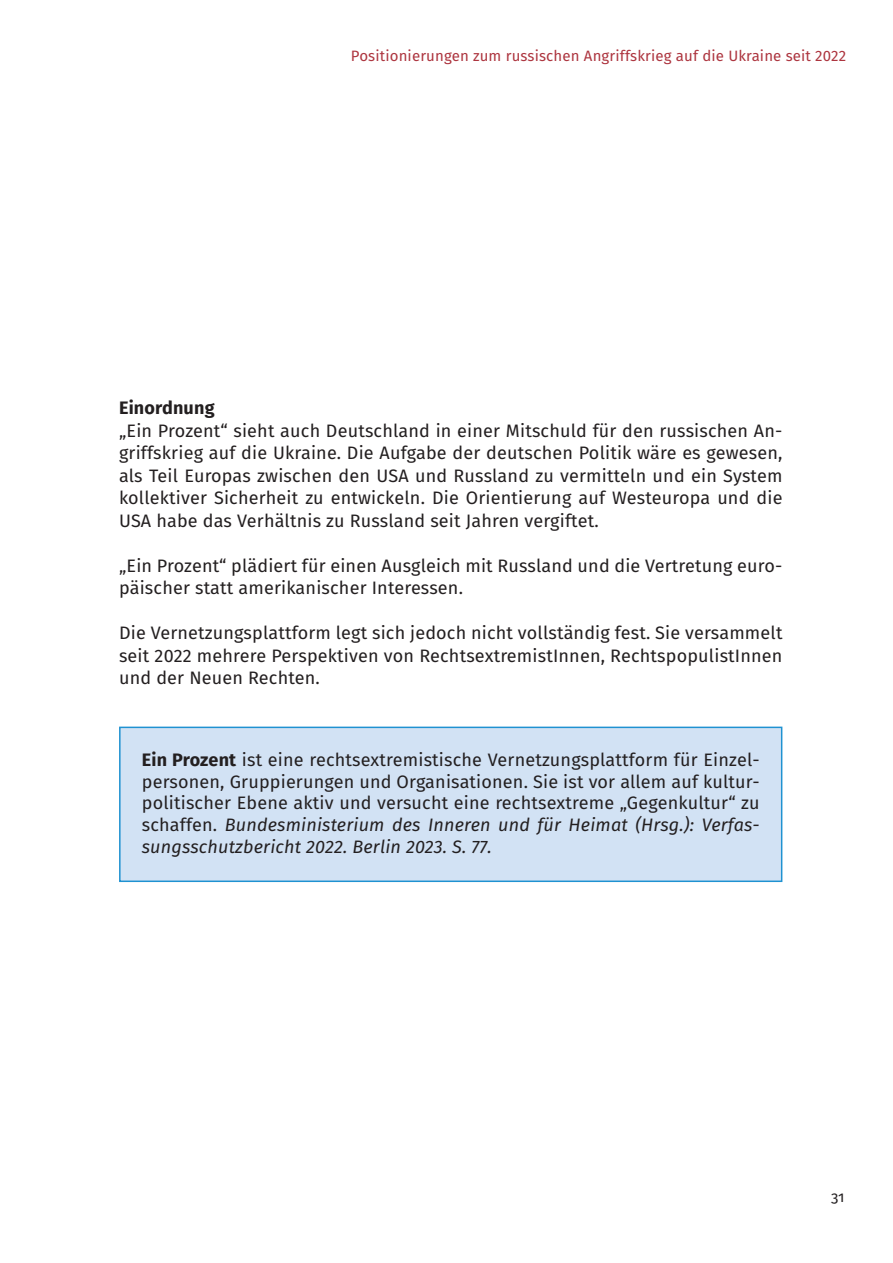
<style>
.page{position:relative;width:893px;height:1263px;background:#fff}
.page>*{position:absolute;margin:0;border:0;box-sizing:border-box;transform-origin:0 0}
.t1{font:18px/22.5px "Fira Sans";letter-spacing:.01em;color:#231f20;text-align:justify}
.t2{font:700 18px "Fira Sans";letter-spacing:.01em;color:#231f20}
.t3{font:15px "Fira Sans";letter-spacing:.01em;color:#ad353f}
.t4{font:15px "Fira Sans";color:#231f20}
.s1{font-weight:700}
.s2{font-style:italic}
</style>
<div class="page">
<div style="left:120px;top:727px;width:662px;height:154px;background:#d2e2f4"></div>
<div style="left:119px;top:727px;width:663px;height:155px;border:2px solid #1f92d1"></div>
<p class="t3" style="left:351px;top:44px;width:497px">Positionierungen zum russischen Angriffskrieg auf die Ukraine seit 2022</p>
<p class="t2" style="left:119px;top:393px;width:97px">Einordnung</p>
<p class="t1" style="left:119px;top:418px;width:665px">„Ein Prozent“ sieht auch Deutschland in einer Mitschuld für den russischen An&shy;griffskrieg auf die Ukraine. Die Aufgabe der deutschen Politik wäre es gewesen, als Teil Europas zwischen den USA und Russland zu vermitteln und ein System kollektiver Sicherheit zu entwickeln. Die Orientierung auf Westeuropa und die USA habe das Verhältnis zu Russland seit Jahren vergiftet.</p>
<p class="t1" style="left:119px;top:553px;width:665px">„Ein Prozent“ plädiert für einen Ausgleich mit Russland und die Vertretung euro&shy;päischer statt amerikanischer Interessen.</p>
<p class="t1" style="left:119px;top:621px;width:665px">Die Vernetzungsplattform legt sich jedoch nicht vollständig fest. Sie versammelt seit 2022 mehrere Perspektiven von RechtsextremistInnen, RechtspopulistInnen und der Neuen Rechten.</p>
<p class="t1" style="left:142px;top:749px;width:619px;line-height:21.6px"><span class="s1">Ein Prozent</span> ist eine rechtsextremistische Vernetzungsplattform für Einzel&shy;personen, Gruppierungen und Organisationen. Sie ist vor allem auf kultur&shy;politischer Ebene aktiv und versucht eine rechtsextreme „Gegenkultur“ zu schaffen. <span class="s2">Bundesministerium des Inneren und für Heimat (Hrsg.): Verfas&shy;sungsschutzbericht 2022. Berlin 2023. S. 77.</span></p>
<p class="t4" style="left:831px;top:1185px;width:15px">31</p>
</div>
